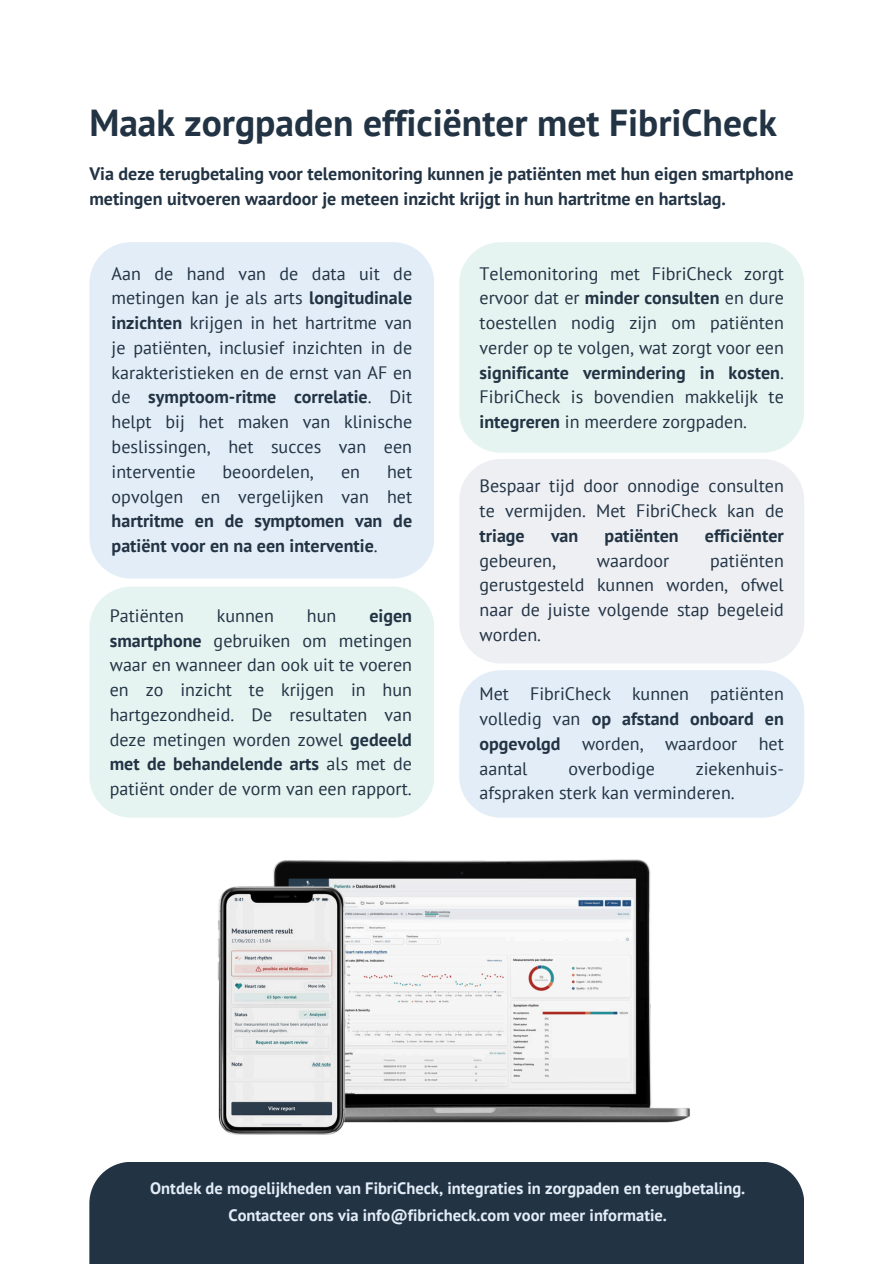
<style>
.page{position:relative;width:894px;height:1264px;background:#fff}
.page>*{position:absolute;margin:0;border:0;box-sizing:border-box;transform-origin:0 0}
.t1{font:700 37.5px "PT Sans";color:#234}
.t2{font:18px/24.8px "PT Sans";color:#234;text-align:justify}
.t3{font:700 18px/24.8px "PT Sans";color:#234}
.t4{font:700 16.5px/27px "PT Sans";color:#e3edf7;text-align:center}
.s1{font-weight:700}
.s2{font-weight:400}
</style>
<div class="page">
<div style="left:89px;top:1161px;width:714px;height:102px;background:#234"></div>
<div style="left:459px;top:670px;width:345px;height:147px;background:#e3edf7"></div>
<div style="left:459px;top:242px;width:344px;height:210px;background:#e6f4f1"></div>
<div style="left:459px;top:459px;width:345px;height:204px;background:#edeff3"></div>
<div style="left:89px;top:586px;width:345px;height:231px;background:#e6f4f1"></div>
<div style="left:89px;top:242px;width:344px;height:336px;background:#e3edf7"></div>
<img style="left:189px;top:774px;width:516px;height:349px">
<img style="left:209px;top:882px;width:140px;height:253px">
<h1 class="t1" style="left:89px;top:98px;width:688px">Maak zorgpaden efficiënter met FibriCheck</h1>
<p class="t3" style="left:89px;top:161px;width:705px">Via deze terugbetaling voor telemonitoring kunnen je patiënten met hun eigen smartphone metingen uitvoeren waardoor je meteen inzicht krijgt in hun hartritme en hartslag.</p>
<p class="t2" style="left:112px;top:260px;width:302px">Aan de hand van de data uit de metingen kan je als arts <span class="s1">longitudinale inzichten</span> krijgen in het hartritme van je patiënten, inclusief inzichten in de karakteristieken en de ernst van AF en de <span class="s1">symptoom-ritme correlatie</span>. Dit helpt bij het maken van klinische beslissingen, het succes van een interventie</p>
<p class="t2" style="left:112px;top:458px;width:302px;text-align:right">het<br>opvolgen en vergelijken van het</p>
<p class="t3" style="left:112px;top:508px;width:302px">hartritme en de symptomen van de patiënt voor en na een interventie<span class="s2">.</span></p>
<p class="t2" style="left:222px;top:458px;width:93px">beoordelen,</p>
<p class="t2" style="left:341px;top:458px;width:20px">en</p>
<p class="t2" style="left:110px;top:602px;width:303px;text-indent:259px"><span class="s1">eigen smartphone</span> gebruiken om metingen waar en wanneer dan ook uit te voeren en zo inzicht te krijgen in hun hartgezondheid. De resultaten van deze metingen worden zowel <span class="s1">gedeeld met de behandelende arts</span> als met de patiënt onder de vorm van een rapport.</p>
<p class="t2" style="left:110px;top:602px;width:75px">Patiënten</p>
<p class="t2" style="left:217px;top:602px;width:59px">kunnen</p>
<p class="t2" style="left:307px;top:602px;width:31px">hun</p>
<p class="t2" style="left:479px;top:260px;width:306px">Telemonitoring met FibriCheck zorgt ervoor dat er <span class="s1">minder consulten</span> en dure toestellen nodig zijn om patiënten verder op te volgen, wat zorgt voor een <span class="s1">significante vermindering in kosten</span>.<br>FibriCheck is bovendien makkelijk te <span class="s1">integreren</span> in meerdere zorgpaden.</p>
<p class="t2" style="left:479px;top:473px;width:306px">Bespaar tijd door onnodige consulten te vermijden. Met FibriCheck kan de</p>
<p class="t3" style="left:479px;top:523px;width:47px">triage</p>
<p class="t3" style="left:551px;top:523px;width:29px">van</p>
<p class="t3" style="left:604px;top:523px;width:75px">patiënten</p>
<p class="t3" style="left:704px;top:523px;width:80px">efficiënter</p>
<p class="t2" style="left:479px;top:547px;width:78px">gebeuren,</p>
<p class="t2" style="left:596px;top:547px;width:74px">waardoor</p>
<p class="t2" style="left:479px;top:547px;width:306px;text-indent:230px">patiënten gerustgesteld kunnen worden, ofwel naar de juiste volgende stap begeleid worden.</p>
<p class="t2" style="left:479px;top:681px;width:306px">Met FibriCheck kunnen patiënten volledig van <span class="s1">op afstand onboard en opgevolgd</span> worden, waardoor het aantal</p>
<p class="t2" style="left:479px;top:755px;width:306px;text-indent:216px">ziekenhuis&shy;afspraken sterk kan verminderen.</p>
<p class="t2" style="left:568px;top:755px;width:88px">overbodige</p>
<p class="t4" style="left:150px;top:1174px;width:596px">Ontdek de mogelijkheden van FibriCheck, integraties in zorgpaden en terugbetaling.<br>Contacteer ons via info@fibricheck.com voor meer informatie.</p>
</div>
